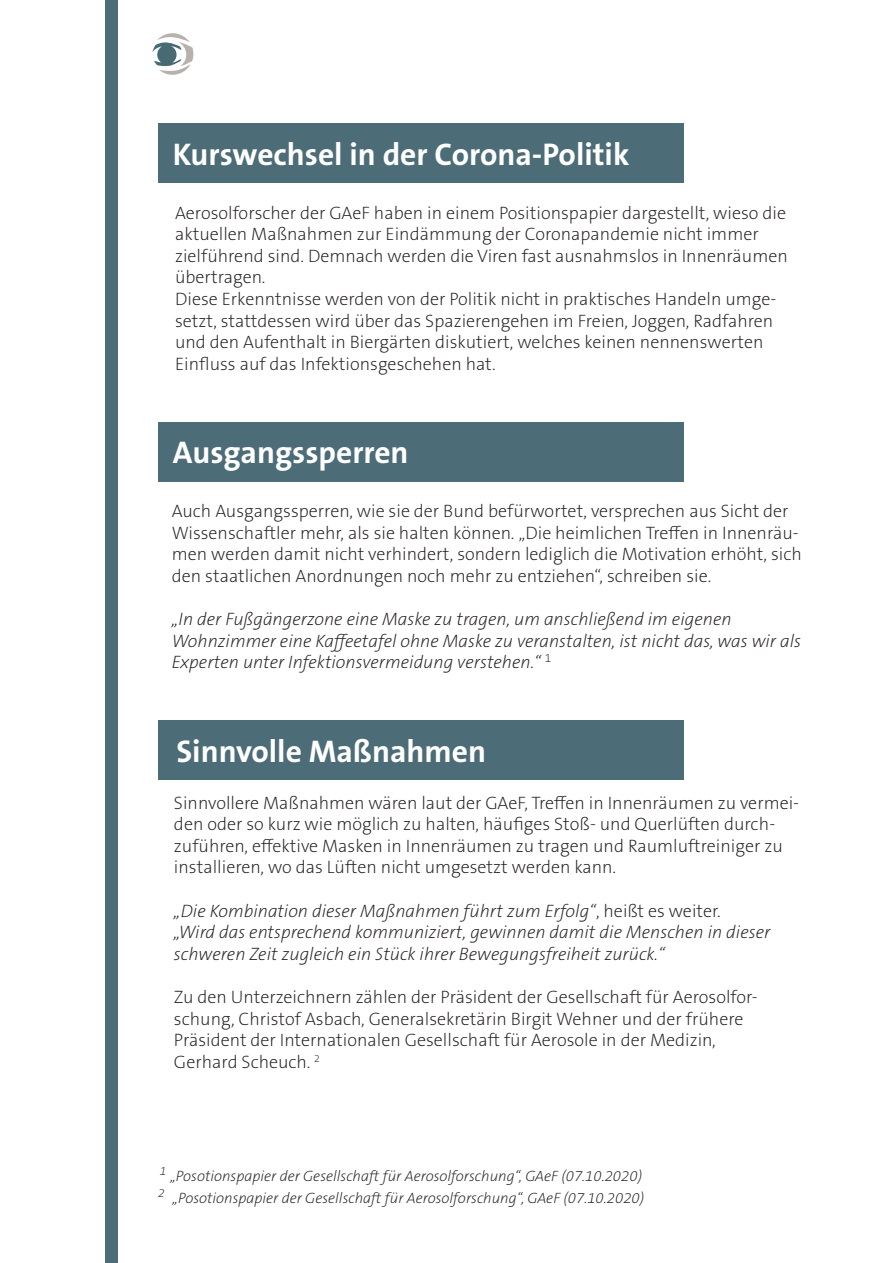
<style>
.page{position:relative;width:893px;height:1263px;background:#fff}
.page>*{position:absolute;margin:0;border:0;box-sizing:border-box;transform-origin:0 0}
.t1{font:700 31.5px "The Sans B W7";color:#fff}
.t2{font:200 18px/21.6px "The Sans B W2";color:#231f20}
.t3{font:italic 200 18px/21.6px "The Sans B W2";color:#231f20}
.t4{font:italic 200 15px/22.8px "The Sans B W2";color:#231f20}
.s1{font-style:normal}
</style>
<div class="page">
<div style="left:105px;top:0;width:13px;height:1263px;background:#4c6d77"></div>
<svg style="left:152px;top:33px;width:41px;height:42px"></svg>
<div style="left:158px;top:422px;width:526px;height:60px;background:#4c6d77"></div>
<div style="left:158px;top:124px;width:526px;height:59px;background:#4c6d77"></div>
<div style="left:158px;top:720px;width:526px;height:60px;background:#4c6d77"></div>
<h1 class="t1" style="left:173px;top:134px;width:458px">Kurswechsel in der Corona-Politik</h1>
<p class="t2" style="left:175px;top:202px;width:614px">Aerosolforscher der GAeF haben in einem Positionspapier dargestellt, wieso die aktuellen Maßnahmen zur Eindämmung der Coronapandemie nicht immer zielführend sind. Demnach werden die Viren fast ausnahmslos in Innenräumen übertragen.<br>Diese Erkenntnisse werden von der Politik nicht in praktisches Handeln umge&shy;setzt, stattdessen wird über das Spazierengehen im Freien, Joggen, Radfahren und den Aufenthalt in Biergärten diskutiert, welches keinen nennenswerten Einfluss auf das Infektionsgeschehen hat.</p>
<h1 class="t1" style="left:173px;top:433px;width:237px">Ausgangssperren</h1>
<p class="t2" style="left:172px;top:500px;width:632px">Auch Ausgangssperren, wie sie der Bund befürwortet, versprechen aus Sicht der Wissenschaftler mehr, als sie halten können. „Die heimlichen Treffen in Innenräu&shy;men werden damit nicht verhindert, sondern lediglich die Motivation erhöht, sich den staatlichen Anordnungen noch mehr zu entziehen“, schreiben sie.</p>
<p class="t3" style="left:172px;top:609px;width:631px">„In der Fußgängerzone eine Maske zu tragen, um anschließend im eigenen<br>Wohnzimmer eine Kaffeetafel ohne Maske zu veranstalten, ist nicht das, was wir als<br>Experten unter Infektionsvermeidung verstehen.“ <sup>1</sup></p>
<h1 class="t1" style="left:176px;top:731px;width:311px">Sinnvolle Maßnahmen</h1>
<p class="t2" style="left:174px;top:792px;width:627px">Sinnvollere Maßnahmen wären laut der GAeF, Treffen in Innenräumen zu vermei&shy;den oder so kurz wie möglich zu halten, häufiges Stoß- und Querlüften durch&shy;zuführen, effektive Masken in Innenräumen zu tragen und Raumluftreiniger zu installieren, wo das Lüften nicht umgesetzt werden kann.</p>
<p class="t3" style="left:174px;top:900px;width:598px">„Die Kombination dieser Maßnahmen führt zum Erfolg“<span class="s1">, heißt es weiter.<br></span>„Wird das entsprechend kommuniziert, gewinnen damit die Menschen in dieser schweren Zeit zugleich ein Stück ihrer Bewegungsfreiheit zurück.“</p>
<p class="t2" style="left:174px;top:986px;width:585px">Zu den Unterzeichnern zählen der Präsident der Gesellschaft für Aerosolfor&shy;schung, Christof Asbach, Generalsekretärin Birgit Wehner und der frühere Präsident der Internationalen Gesellschaft für Aerosole in der Medizin, Gerhard Scheuch. <sup>2</sup></p>
<p class="t4" style="left:158px;top:1165px;width:488px"><sup>1</sup> „Posotionspapier der Gesellschaft für Aerosolforschung“, GAeF (07.10.2020)<br><sup>2</sup> „Posotionspapier der Gesellschaft für Aerosolforschung“, GAeF (07.10.2020)</p>
</div>
